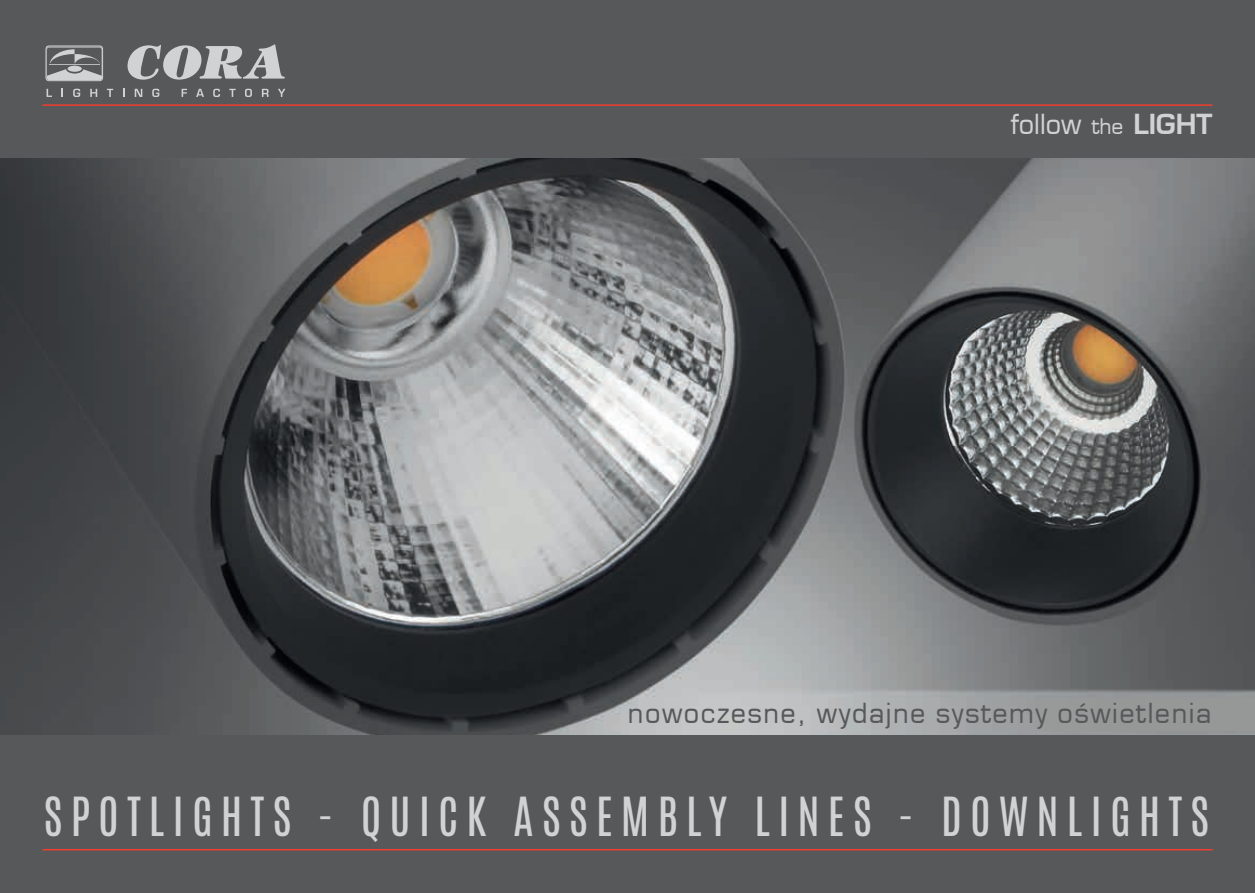
<style>
.page{position:relative;width:1255px;height:893px;background:#fff}
.page>*{position:absolute;margin:0;border:0;box-sizing:border-box;transform-origin:0 0}
.t1{font:45px "Antonio";letter-spacing:.175em;color:#d1d2d4}
.t2{font:27px "Euromode";letter-spacing:.055em;color:#57585a}
.t3{font:27px "Euromode";color:#d1d2d4}
.s1{font-size:21px}
.s2{font-weight:700}
</style>
<div class="page">
<img style="left:0;top:157px;width:1254px;height:579px">
<div style="left:0;top:0;width:1254px;height:157px;background:#57585a"></div>
<div style="left:0;top:736px;width:1254px;height:157px;background:#57585a"></div>
<hr style="left:43px;top:104px;width:1169px;height:2px;background:#ef3e2e">
<svg style="left:127px;top:44px;width:158px;height:36px"></svg>
<div style="left:46px;top:46px;width:57px;height:35px;border:1px solid #d1d2d4;border-radius:3px"></div>
<svg style="left:47px;top:47px;width:55px;height:33px"></svg>
<svg style="left:47px;top:89px;width:5px;height:8px"></svg>
<svg style="left:73px;top:89px;width:7px;height:8px"></svg>
<svg style="left:90px;top:89px;width:7px;height:8px"></svg>
<svg style="left:107px;top:89px;width:6px;height:8px"></svg>
<svg style="left:135px;top:89px;width:7px;height:8px"></svg>
<svg style="left:152px;top:89px;width:7px;height:8px"></svg>
<svg style="left:182px;top:89px;width:5px;height:8px"></svg>
<svg style="left:196px;top:89px;width:8px;height:8px"></svg>
<svg style="left:213px;top:89px;width:7px;height:8px"></svg>
<svg style="left:229px;top:89px;width:7px;height:8px"></svg>
<svg style="left:245px;top:89px;width:7px;height:8px"></svg>
<svg style="left:262px;top:89px;width:6px;height:8px"></svg>
<svg style="left:278px;top:89px;width:7px;height:8px"></svg>
<hr style="left:43px;top:849px;width:1169px;height:1px;background:#ef3e2e">
<p class="t3" style="left:1010px;top:108px;width:203px">follow <span class="s1">the</span> <span class="s2">LIGHT</span></p>
<p class="t2" style="left:628px;top:697px;width:585px">nowoczesne, wydajne systemy oświetlenia</p>
<p class="t1" style="left:44px;top:783px;width:1167px">SPOTLIGHTS - QUICK ASSEMBLY LINES - DOWNLIGHTS</p>
</div>
